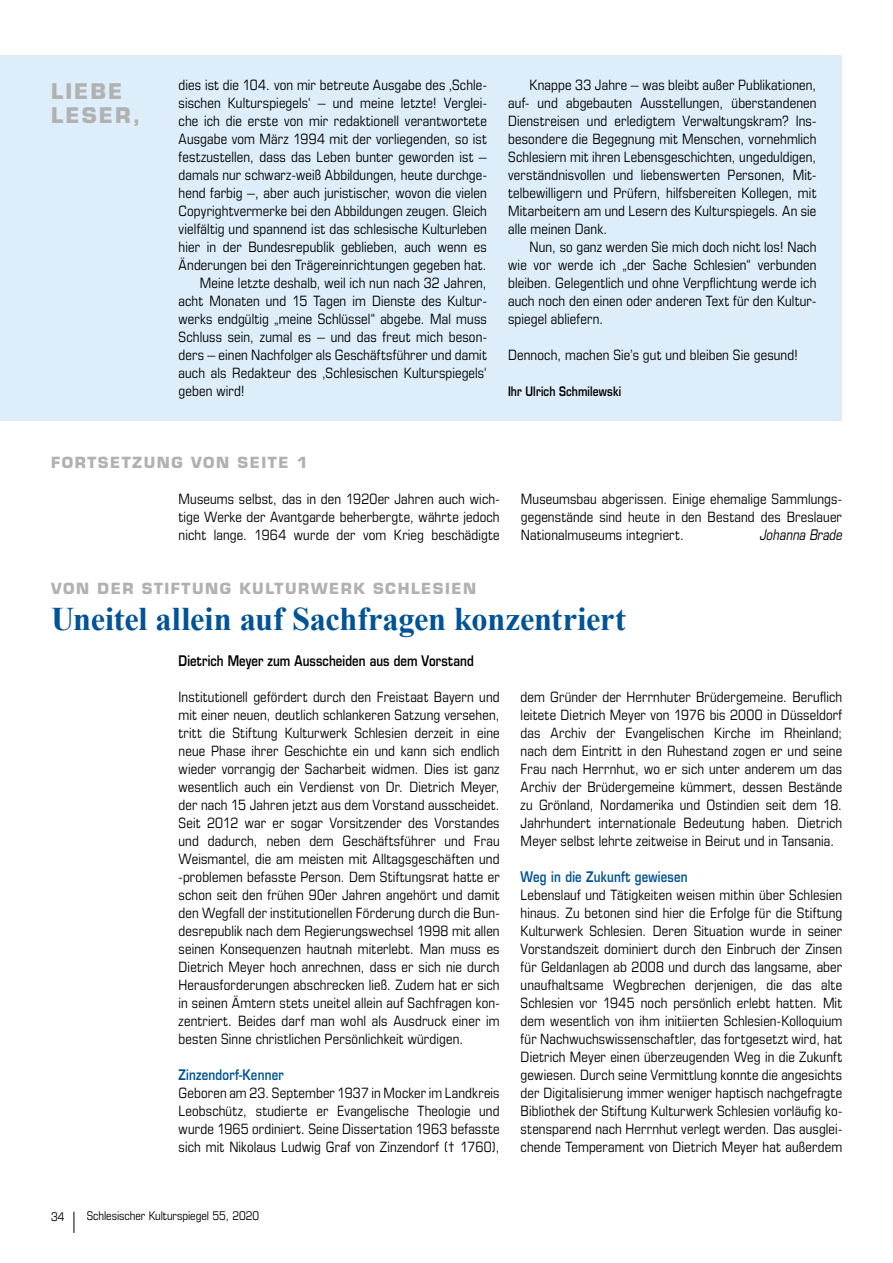
<style>
.page{position:relative;width:893px;height:1263px;background:#fff}
.page>*{position:absolute;margin:0;border:0;box-sizing:border-box;transform-origin:0 0}
.t1{font:700 33px "Times New Roman";letter-spacing:-.005em;color:#005396}
.t2{font:700 21px/24px "Eurostile";letter-spacing:.1em;color:#b0b2b2}
.t3{font:700 15px "Eurostile";letter-spacing:.1em;color:#b0b2b2}
.t4{font:condensed 14.25px/18px "Eurostile LTCE";letter-spacing:.01em;color:#000;text-align:justify}
.t5{font:600 14.25px "Eurostile";letter-spacing:.01em;color:#000;scale:.8 1}
.t6{font:600 14.25px "Eurostile";letter-spacing:.02em;color:#005396;scale:.8 1}
.t7{font:italic 14.25px "Eurostile";letter-spacing:.005em;color:#000;scale:.8 1}
.t8{font:600 12.75px "Eurostile";letter-spacing:.015em;color:#000;scale:.8 1}
.t9{font:condensed 12px "Eurostile LTCE";color:#000}
</style>
<div class="page">
<svg style="left:74px;top:1212px;width:1px;height:21px"></svg>
<div style="left:0;top:55px;width:842px;height:366px;background:#ddedfa"></div>
<h2 class="t2" style="left:51px;top:79px;width:91px">LIEBE<br>LESER,</h2>
<p class="t4" style="left:179px;top:76px;width:310px">dies ist die 104. von mir betreute Ausgabe des ‚Schle-</p>
<p class="t4" style="left:179px;top:94px;width:310px">sischen Kulturspiegels‘ – und meine letzte! Verglei-</p>
<p class="t4" style="left:179px;top:112px;width:310px">che ich die erste von mir redaktionell verantwortete</p>
<p class="t4" style="left:179px;top:130px;width:310px">Ausgabe vom März 1994 mit der vorliegenden, so ist</p>
<p class="t4" style="left:179px;top:148px;width:310px">festzustellen, dass das Leben bunter geworden ist –</p>
<p class="t4" style="left:179px;top:166px;width:310px">damals nur schwarz-weiß Abbildungen, heute durchge-</p>
<p class="t4" style="left:179px;top:184px;width:310px">hend farbig –, aber auch juristischer, wovon die vielen</p>
<p class="t4" style="left:179px;top:202px;width:310px">Copyrightvermerke bei den Abbildungen zeugen. Gleich</p>
<p class="t4" style="left:179px;top:220px;width:310px">vielfältig und spannend ist das schlesische Kulturleben</p>
<p class="t4" style="left:179px;top:238px;width:310px">hier in der Bundesrepublik geblieben, auch wenn es</p>
<p class="t4" style="left:179px;top:256px;width:310px">Änderungen bei den Trägereinrichtungen gegeben hat.</p>
<p class="t4" style="left:200px;top:274px;width:289px">Meine letzte deshalb, weil ich nun nach 32 Jahren,</p>
<p class="t4" style="left:179px;top:292px;width:310px">acht Monaten und 15 Tagen im Dienste des Kultur-</p>
<p class="t4" style="left:179px;top:310px;width:310px">werks endgültig „meine Schlüssel“ abgebe. Mal muss</p>
<p class="t4" style="left:179px;top:328px;width:310px">Schluss sein, zumal es – und das freut mich beson-</p>
<p class="t4" style="left:179px;top:346px;width:310px">ders – einen Nachfolger als Geschäftsführer und damit</p>
<p class="t4" style="left:179px;top:364px;width:310px">auch als Redakteur des ‚Schlesischen Kulturspiegels‘</p>
<p class="t4" style="left:179px;top:382px;width:68px">geben wird!</p>
<p class="t4" style="left:508px;top:76px;width:310px;text-indent:21px">Knappe 33 Jahre – was bleibt außer Publikationen, auf- und abgebauten Ausstellungen, überstandenen Dienstreisen und erledigtem Verwaltungskram? Ins&shy;besondere die Begegnung mit Menschen, vornehmlich Schlesiern mit ihren Lebensgeschichten, ungeduldigen, verständnisvollen und liebenswerten Personen, Mit&shy;telbewilligern und Prüfern, hilfsbereiten Kollegen, mit Mitarbeitern am und Lesern des Kulturspiegels. An sie alle meinen Dank.</p>
<p class="t4" style="left:508px;top:238px;width:310px;text-indent:21px">Nun, so ganz werden Sie mich doch nicht los! Nach wie vor werde ich „der Sache Schlesien“ verbunden bleiben. Gelegentlich und ohne Verpflichtung werde ich auch noch den einen oder anderen Text für den Kultur&shy;spiegel abliefern.</p>
<p class="t4" style="left:508px;top:346px;width:291px">Dennoch, machen Sie’s gut und bleiben Sie gesund!</p>
<p class="t8" style="left:508px;top:383px;width:143px">Ihr Ulrich Schmilewski</p>
<p class="t3" style="left:51px;top:453px;width:258px">FORTSETZUNG VON SEITE 1</p>
<p class="t4" style="left:179px;top:490px;width:323px">Museums selbst, das in den 1920er Jahren auch wich&shy;tige Werke der Avantgarde beherbergte, währte jedoch nicht lange. 1964 wurde der vom Krieg beschädigte</p>
<p class="t4" style="left:521px;top:490px;width:323px">Museumsbau abgerissen. Einige ehemalige Sammlungs&shy;gegenstände sind heute in den Bestand des Breslauer Nationalmuseums integriert.</p>
<p class="t7" style="left:760px;top:526px;width:104px">Johanna Brade</p>
<p class="t3" style="left:51px;top:579px;width:427px">VON DER STIFTUNG KULTURWERK SCHLESIEN</p>
<h1 class="t1" style="left:51px;top:600px;width:576px">Uneitel allein auf Sachfragen konzentriert</h1>
<p class="t5" style="left:179px;top:652px;width:371px">Dietrich Meyer zum Ausscheiden aus dem Vorstand</p>
<p class="t4" style="left:179px;top:688px;width:323px">Institutionell gefördert durch den Freistaat Bayern und mit einer neuen, deutlich schlankeren Satzung versehen, tritt die Stiftung Kulturwerk Schlesien derzeit in eine neue Phase ihrer Geschichte ein und kann sich endlich wieder vorrangig der Sacharbeit widmen. Dies ist ganz wesentlich auch ein Verdienst von Dr. Dietrich Meyer, der nach 15 Jahren jetzt aus dem Vorstand ausscheidet.<br>Seit 2012 war er sogar Vorsitzender des Vorstandes und dadurch, neben dem Geschäftsführer und Frau Weismantel, die am meisten mit Alltagsgeschäften und -problemen befasste Person. Dem Stiftungsrat hatte er schon seit den frühen 90er Jahren angehört und damit den Wegfall der institutionellen Förderung durch die Bun&shy;desrepublik nach dem Regierungswechsel 1998 mit allen seinen Konsequenzen hautnah miterlebt. Man muss es Dietrich Meyer hoch anrechnen, dass er sich nie durch Herausforderungen abschrecken ließ. Zudem hat er sich in seinen Ämtern stets uneitel allein auf Sachfragen kon&shy;zentriert. Beides darf man wohl als Ausdruck einer im besten Sinne christlichen Persönlichkeit würdigen.</p>
<p class="t6" style="left:179px;top:1066px;width:133px">Zinzendorf-Kenner</p>
<p class="t4" style="left:179px;top:1084px;width:323px">Geboren am 23. September 1937 in Mocker im Landkreis Leobschütz, studierte er Evangelische Theologie und wurde 1965 ordiniert. Seine Dissertation 1963 befasste sich mit Nikolaus Ludwig Graf von Zinzendorf († 1760),</p>
<p class="t4" style="left:521px;top:688px;width:323px">dem Gründer der Herrnhuter Brüdergemeine. Beruflich leitete Dietrich Meyer von 1976 bis 2000 in Düsseldorf das Archiv der Evangelischen Kirche im Rheinland; nach dem Eintritt in den Ruhestand zogen er und seine Frau nach Herrnhut, wo er sich unter anderem um das Archiv der Brüdergemeine kümmert, dessen Bestände zu Grönland, Nordamerika und Ostindien seit dem 18.<br>Jahrhundert internationale Bedeutung haben. Dietrich Meyer selbst lehrte zeitweise in Beirut und in Tansania.</p>
<p class="t6" style="left:521px;top:868px;width:210px">Weg in die Zukunft gewiesen</p>
<p class="t4" style="left:521px;top:886px;width:323px">Lebenslauf und Tätigkeiten weisen mithin über Schlesien hinaus. Zu betonen sind hier die Erfolge für die Stiftung Kulturwerk Schlesien. Deren Situation wurde in seiner Vorstandszeit dominiert durch den Einbruch der Zinsen für Geldanlagen ab 2008 und durch das langsame, aber unaufhaltsame Wegbrechen derjenigen, die das alte Schlesien vor 1945 noch persönlich erlebt hatten. Mit dem wesentlich von ihm initiierten Schlesien-Kolloquium für Nachwuchswissenschaftler, das fortgesetzt wird, hat Dietrich Meyer einen überzeugenden Weg in die Zukunft gewiesen. Durch seine Vermittlung konnte die angesichts der Digitalisierung immer weniger haptisch nachgefragte Bibliothek der Stiftung Kulturwerk Schlesien vorläufig ko&shy;stensparend nach Herrnhut verlegt werden. Das ausglei&shy;chende Temperament von Dietrich Meyer hat außerdem</p>
<p class="t9" style="left:51px;top:1210px;width:15px">34</p>
<p class="t9" style="left:87px;top:1209px;width:174px">Schlesischer Kulturspiegel 55, 2020</p>
</div>
